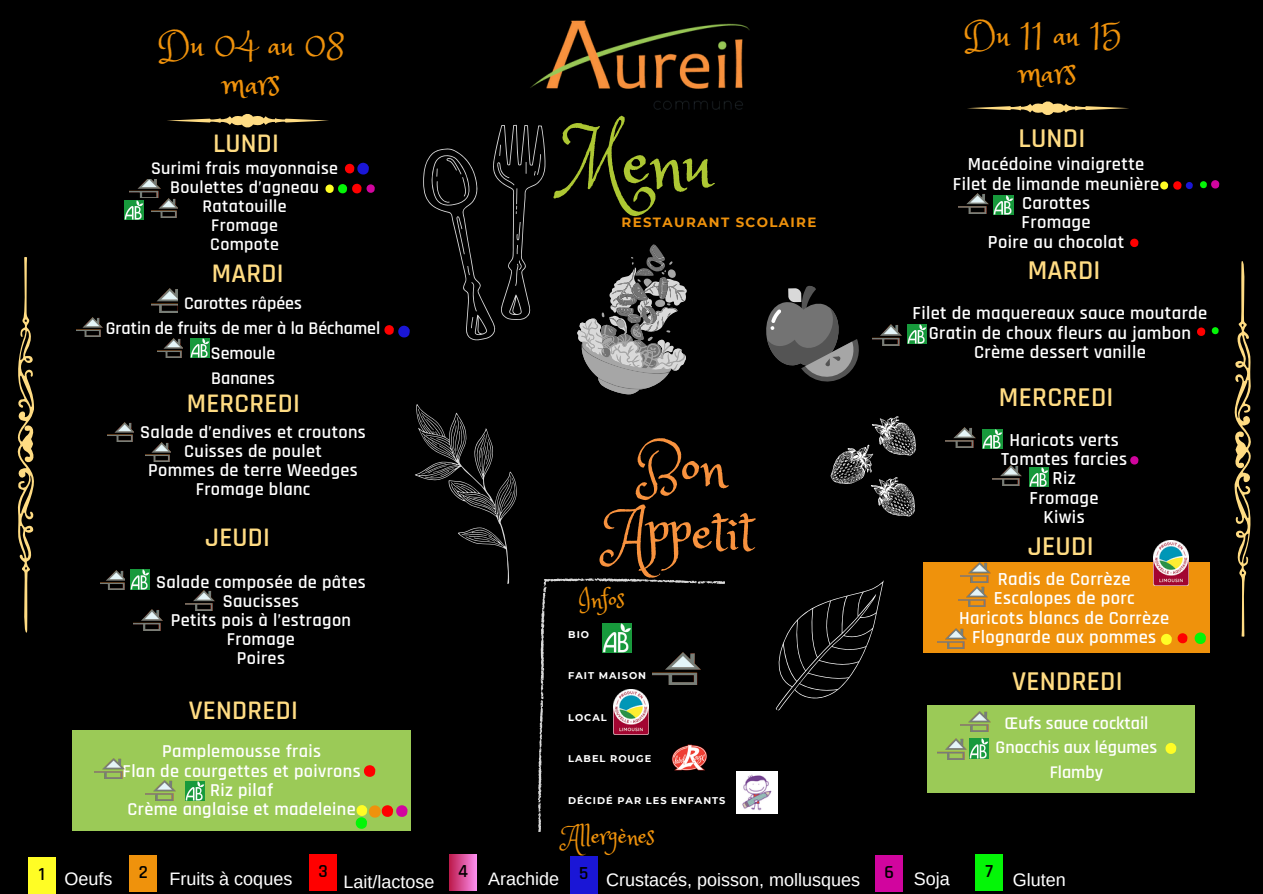
<style>
.page{position:relative;width:1263px;height:894px;background:#fff}
.page>*{position:absolute;margin:0;border:0;box-sizing:border-box;transform-origin:0 0}
.t1{font:77.55px "Princess Sofia";color:#adc733}
.t2{font:58.65px/66.8px "Princess Sofia";color:#f8923e;text-align:center}
.t3{font:34.2px/38.2px "Princess Sofia";color:#ef920c;text-align:center}
.t4{font:600 27.45px "Rajdhani";letter-spacing:.01em;color:#ffdc83}
.t5{font:600 27.15px "Rajdhani";letter-spacing:.01em;color:#ffdc83}
.t6{font:25.35px "Princess Sofia";color:#ef920c}
.t7{font:600 18.6px/19.4px "Rajdhani";letter-spacing:.02em;color:#fff;text-align:center}
.t8{font:600 18.6px/19.4px "Rajdhani";letter-spacing:.02em;color:#fffffe;text-align:center}
.t9{font:600 18.6px "Rajdhani";color:#000}
.t10{font:600 18.3px/19.2px "Rajdhani";letter-spacing:.02em;color:#fff;text-align:center}
.t11{font:18px "Arimo";color:#fff}
.t12{font:600 18px/19.2px "Rajdhani";letter-spacing:.02em;color:#fff;text-align:center}
.t13{font:600 18px/24.8px "Rajdhani";color:#fff;text-align:center}
.t14{font:600 18px/24.8px "Rajdhani";color:#fffffe;text-align:center}
.t15{font:700 13.35px "Montserrat";letter-spacing:.1em;color:#ef920c}
.t16{font:700 9.75px "Montserrat";letter-spacing:.1em;color:#fff}
</style>
<div class="page">
<div style="left:0;top:0;width:1263px;height:893px;background:#000"></div>
<svg style="left:17px;top:257px;width:17px;height:376px"></svg>
<svg style="left:1234px;top:261px;width:17px;height:375px"></svg>
<img style="left:530px;top:20px;width:220px;height:90px">
<svg style="left:766px;top:285px;width:93px;height:97px"></svg>
<img style="left:736px;top:771px;width:42px;height:41px">
<svg style="left:830px;top:416px;width:86px;height:101px"></svg>
<svg style="left:775px;top:580px;width:109px;height:131px"></svg>
<div style="left:923px;top:562px;width:286px;height:90px;background:#ef920c"></div>
<svg style="left:967px;top:101px;width:162px;height:14px"></svg>
<div style="left:129px;top:855px;width:28px;height:36px;background:#ef920c"></div>
<div style="left:28px;top:857px;width:28px;height:36px;background:#fffd25"></div>
<div style="left:449px;top:854px;width:28px;height:36px;background:linear-gradient(to right,#bc194a,#fa8ae9)"></div>
<div style="left:570px;top:855px;width:28px;height:38px;background:#1a16d6"></div>
<div style="left:875px;top:855px;width:28px;height:36px;background:#d1059e"></div>
<div style="left:309px;top:854px;width:28px;height:36px;background:#f00"></div>
<div style="left:976px;top:854px;width:27px;height:36px;background:#04f607"></div>
<img style="left:129px;top:179px;width:32px;height:18px">
<img style="left:152px;top:201px;width:14px;height:16px">
<img style="left:124px;top:200px;width:19px;height:20px">
<img style="left:152px;top:292px;width:14px;height:20px">
<img style="left:134px;top:609px;width:29px;height:21px">
<img style="left:101px;top:570px;width:24px;height:19px">
<div style="left:73px;top:730px;width:338px;height:100px;background:#9bca57"></div>
<svg style="left:1197px;top:327px;width:8px;height:9px"></svg>
<img style="left:994px;top:195px;width:19px;height:19px">
<img style="left:907px;top:324px;width:19px;height:19px">
<img style="left:983px;top:429px;width:19px;height:20px">
<div style="left:927px;top:705px;width:268px;height:87px;background:#9bca57"></div>
<img style="left:76px;top:317px;width:26px;height:19px">
<img style="left:145px;top:442px;width:21px;height:19px">
<img style="left:108px;top:422px;width:25px;height:19px">
<img style="left:146px;top:780px;width:20px;height:20px">
<img style="left:95px;top:758px;width:29px;height:20px">
<svg style="left:1161px;top:633px;width:26px;height:11px"></svg>
<svg style="left:1194px;top:632px;width:12px;height:12px"></svg>
<img style="left:969px;top:738px;width:20px;height:19px">
<svg style="left:1130px;top:238px;width:8px;height:9px"></svg>
<svg style="left:1200px;top:180px;width:19px;height:8px"></svg>
<img style="left:959px;top:193px;width:29px;height:21px">
<img style="left:872px;top:325px;width:29px;height:20px">
<img style="left:946px;top:427px;width:29px;height:20px">
<img style="left:961px;top:562px;width:29px;height:20px">
<img style="left:958px;top:586px;width:30px;height:20px">
<img style="left:937px;top:738px;width:29px;height:21px">
<img style="left:961px;top:711px;width:29px;height:20px">
<img style="left:157px;top:346px;width:9px;height:12px">
<img style="left:131px;top:569px;width:19px;height:20px">
<svg style="left:166px;top:113px;width:558px;height:717px"></svg>
<svg style="left:1160px;top:181px;width:33px;height:9px"></svg>
<svg style="left:1212px;top:327px;width:7px;height:7px"></svg>
<img style="left:1029px;top:467px;width:19px;height:19px">
<img style="left:992px;top:465px;width:30px;height:20px">
<svg style="left:1130px;top:456px;width:8px;height:8px"></svg>
<img style="left:937px;top:628px;width:29px;height:20px">
<img style="left:1153px;top:540px;width:35px;height:45px">
<svg style="left:1165px;top:743px;width:11px;height:10px"></svg>
<p class="t3" style="left:158px;top:24px;width:189px">Du 04 au 08 mars</p>
<h6 class="t3" style="left:964px;top:13px;width:159px">Du 11 au 15 mars</h6>
<p class="t5" style="left:213px;top:127px;width:68px">LUNDI</p>
<p class="t12" style="left:151px;top:159px;width:189px">Surimi frais mayonnaise<br>Boulettes d’agneau<br>Ratatouille<br>Fromage<br>Compote</p>
<p class="t5" style="left:212px;top:257px;width:73px">MARDI</p>
<p class="t13" style="left:106px;top:291px;width:276px">Carottes râpées<br>Gratin de fruits de mer à la Béchamel<br>Semoule<br>Bananes</p>
<p class="t5" style="left:187px;top:386px;width:115px">MERCREDI</p>
<p class="t10" style="left:140px;top:422px;width:227px">Salade d’endives et croutons<br>Cuisses de poulet<br>Pommes de terre Weedges<br>Fromage blanc</p>
<p class="t5" style="left:205px;top:520px;width:66px">JEUDI</p>
<p class="t10" style="left:156px;top:572px;width:211px">Salade composée de pâtes<br>Saucisses<br>Petits pois à l’estragon<br>Fromage<br>Poires</p>
<h4 class="t5" style="left:189px;top:694px;width:111px">VENDREDI</h4>
<p class="t10" style="left:123px;top:742px;width:240px">Pamplemousse frais<br>Flan de courgettes et poivrons<br>Riz pilaf<br>Crème anglaise et madeleine</p>
<h4 class="t1" style="left:564px;top:111px;width:150px">Menu</h4>
<p class="t15" style="left:622px;top:214px;width:196px">RESTAURANT SCOLAIRE</p>
<h3 class="t2" style="left:609px;top:428px;width:146px">Bon<br>Appetit</h3>
<h6 class="t6" style="left:578px;top:582px;width:48px">Infos</h6>
<p class="t16" style="left:568px;top:628px;width:22px">BIO</p>
<h1 class="t16" style="left:568px;top:669px;width:79px">FAIT MAISON</h1>
<p class="t16" style="left:568px;top:711px;width:40px">LOCAL</p>
<h4 class="t16" style="left:568px;top:752px;width:85px">LABEL ROUGE</h4>
<h4 class="t16" style="left:568px;top:794px;width:159px">DÉCIDÉ PAR LES ENFANTS</h4>
<p class="t6" style="left:564px;top:818px;width:93px">Allergènes</p>
<h6 class="t4" style="left:1018px;top:122px;width:68px">LUNDI</h6>
<p class="t7" style="left:953px;top:155px;width:208px">Macédoine vinaigrette<br>Filet de limande meunière<br>Carottes<br>Fromage<br>Poire au chocolat</p>
<p class="t4" style="left:1028px;top:253px;width:74px">MARDI</p>
<p class="t7" style="left:913px;top:304px;width:296px">Filet de maquereaux sauce moutarde<br>Gratin de choux fleurs au jambon<br>Crème dessert vanille</p>
<p class="t4" style="left:999px;top:381px;width:116px">MERCREDI</p>
<p class="t7" style="left:1001px;top:430px;width:127px">Haricots verts<br>Tomates farcies<br>Riz<br>Fromage<br>Kiwis</p>
<p class="t4" style="left:1028px;top:529px;width:67px">JEUDI</p>
<p class="t8" style="left:959px;top:569px;width:212px">Radis de Corrèze<br>Escalopes de porc<br>Haricots blancs de Corrèze</p>
<p class="t8" style="left:972px;top:627px;width:186px">Flognarde aux pommes</p>
<p class="t4" style="left:1012px;top:664px;width:112px">VENDREDI</p>
<h4 class="t14" style="left:996px;top:710px;width:163px">Œufs sauce cocktail<br>Gnocchis aux légumes<br>Flamby</h4>
<p class="t9" style="left:39px;top:862px;width:8px">1</p>
<h4 class="t9" style="left:139px;top:860px;width:11px">2</h4>
<h6 class="t9" style="left:319px;top:859px;width:11px">3</h6>
<h4 class="t9" style="left:458px;top:859px;width:11px">4</h4>
<p class="t9" style="left:579px;top:861px;width:11px">5</p>
<p class="t9" style="left:884px;top:860px;width:11px">6</p>
<p class="t9" style="left:985px;top:859px;width:9px">7</p>
<h6 class="t11" style="left:65px;top:868px;width:49px">Oeufs</h6>
<p class="t11" style="left:169px;top:868px;width:124px">Fruits à coques</p>
<p class="t11" style="left:344px;top:871px;width:92px">Lait/lactose</p>
<p class="t11" style="left:488px;top:868px;width:73px">Arachide</p>
<p class="t11" style="left:606px;top:869px;width:255px">Crustacés, poisson, mollusques</p>
<h5 class="t11" style="left:914px;top:868px;width:37px">Soja</h5>
<p class="t11" style="left:1013px;top:869px;width:54px">Gluten</p>
</div>
